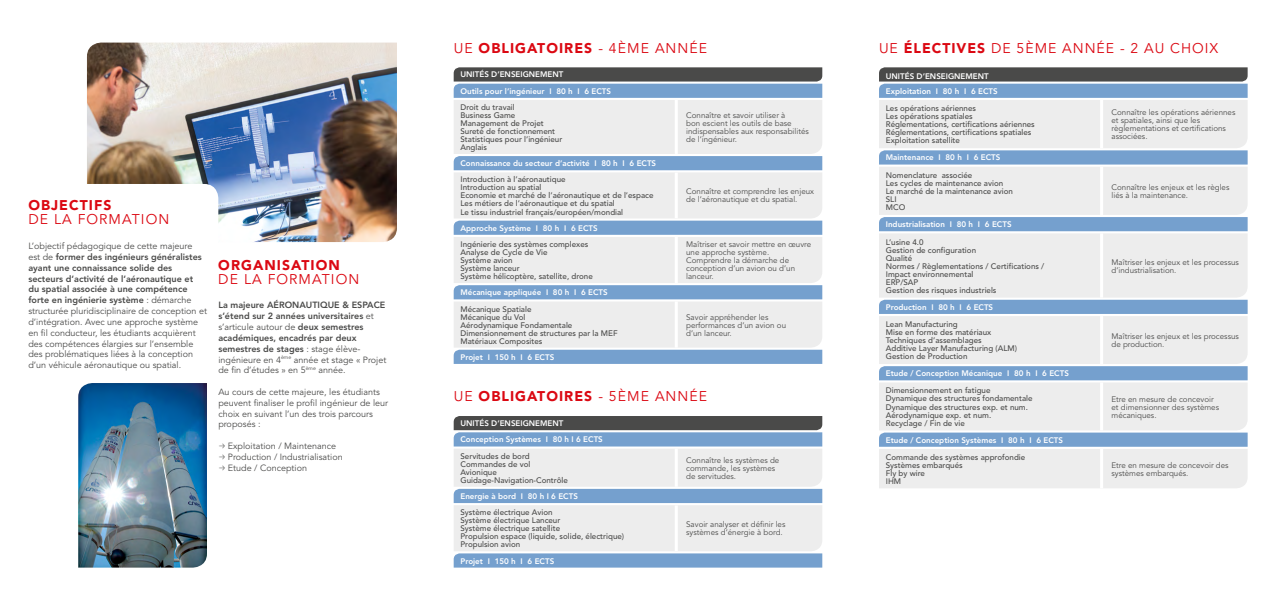
<style>
.page{position:relative;width:1276px;height:596px;background:#fff}
.page>*{position:absolute;margin:0;border:0;box-sizing:border-box;transform-origin:0 0}
.t1{font:14px "Avenir LT Std";letter-spacing:.075em;color:#db0812}
.t2{font:900 14px "Avenir LT Std";letter-spacing:.075em;color:#db0812}
.t3{font:9px/10.8px "Avenir LT Std";color:#4a4a49}
.t4{font:800 9px/10.8px "Avenir LT Std";color:#4a4a49}
.t5{font:500 8px/8px "Avenir LT Std";color:#4a4a49}
.t6{font:8px/8px "Avenir LT Std";color:#4a4a49}
.t7{font:800 8px "Avenir LT Std";color:#fff}
.s1{font-weight:800}
.s2{font-weight:400}
.s3{font-weight:900}
</style>
<div class="page">
<img style="left:87px;top:43px;width:310px;height:199px">
<img style="left:78px;top:383px;width:129px;height:184px">
<div style="left:0;top:184px;width:218px;height:73px;background:#fff;border-radius:14px"></div>
<svg style="left:879px;top:67px;width:368px;height:421px;background:#d0d8e2"></svg>
<svg style="left:454px;top:416px;width:368px;height:151px;background:#bdc9d6"></svg>
<svg style="left:454px;top:67px;width:368px;height:296px;background:#c9d4de"></svg>
<hr style="left:675px;top:100px;width:3px;height:54px;background:#fff">
<hr style="left:675px;top:448px;width:3px;height:38px;background:#fff">
<hr style="left:1100px;top:100px;width:3px;height:48px;background:#fff">
<hr style="left:1100px;top:166px;width:3px;height:49px;background:#fff">
<hr style="left:1100px;top:233px;width:3px;height:64px;background:#fff">
<hr style="left:1100px;top:316px;width:3px;height:48px;background:#fff">
<hr style="left:1100px;top:382px;width:3px;height:48px;background:#fff">
<hr style="left:1100px;top:448px;width:3px;height:40px;background:#fff">
<hr style="left:675px;top:172px;width:3px;height:46px;background:#fff">
<hr style="left:675px;top:505px;width:3px;height:45px;background:#fff">
<hr style="left:675px;top:237px;width:3px;height:46px;background:#fff">
<hr style="left:675px;top:301px;width:3px;height:46px;background:#fff">
<h1 class="t2" style="left:28px;top:197px;width:85px">OBJECTIFS</h1>
<h1 class="t1" style="left:28px;top:211px;width:142px">de la formation</h1>
<p class="t3" style="left:28px;top:241px;width:180px">L’objectif pédagogique de cette majeure<br>est de <span class="s1">former des ingénieurs généralistes ayant une connaissance solide des secteurs d’activité de l’aéronautique et<br>du spatial associée à une compétence forte en ingénierie système</span> : démarche structurée pluridisciplinaire de conception et d’intégration. Avec une approche système en fil conducteur, les étudiants acquièrent des compétences élargies sur l’ensemble des problématiques liées à la conception d’un véhicule aéronautique ou spatial.</p>
<h1 class="t2" style="left:218px;top:256px;width:123px">ORGANISATION</h1>
<h1 class="t1" style="left:218px;top:270px;width:142px">de la formation</h1>
<p class="t4" style="left:218px;top:300px;width:169px">La majeure Aéro nautique &amp; Espace s’étend sur 2 années universitaires <span class="s2">et s’articule autour de</span> deux semestres académiques, encadrés par deux semestres de stages <span class="s2">: stage élève&shy;ingénieure en 4</span><sup>ème</sup> <span class="s2">année et stage « Projet de fin d’études » en 5</span><sup>ème</sup> <span class="s2">année.</span></p>
<p class="t3" style="left:218px;top:386px;width:171px">Au cours de cette majeure, les étudiants peuvent finaliser le profil ingénieur de leur choix en suivant l’un des trois parcours proposés :</p>
<p class="t3" style="left:228px;top:440px;width:116px">Exploitation / Maintenance<br>Production / I ndustrialisation<br>Etude / Conception</p>
<h1 class="t2" style="left:454px;top:40px;width:35px"><span class="s2">UE</span> OBLI</h1>
<h1 class="t2" style="left:515px;top:40px;width:23px">GATOIRES</h1>
<h1 class="t1" style="left:598px;top:40px;width:110px">- 4èm e année</h1>
<p class="t7" style="left:460px;top:70px;width:82px">unités d’enseigneme</p>
<p class="t7" style="left:552px;top:70px;width:11px">nt</p>
<p class="t7" style="left:460px;top:86px;width:152px">Outils pour l’ingénieur I 80 h I 6 ECTS</p>
<p class="t5" style="left:460px;top:103px;width:103px">Droit du travail<br>Business Game<br>Management de Projet<br>Sureté de fonctionnement<br>Statistiques pour l’ingénieur<br>Anglais</p>
<p class="t7" style="left:460px;top:158px;width:197px">Connaissance du secteur d’activité I 80 h I 6 ECTS</p>
<p class="t5" style="left:460px;top:176px;width:194px">I ntroduction à l’aéronautique<br>I ntroduction au spatial<br>Economie et marché de l’aéronautique et de l’espace Les métiers de l’aéronautique et du spatial<br>Le tissu industriel français/européen/mondial</p>
<p class="t7" style="left:460px;top:223px;width:139px">Approche Système I 80 h I 6 ECTS</p>
<p class="t5" style="left:460px;top:240px;width:134px">I ngénierie des systèmes complexes<br>Analyse de Cycle de Vie<br>Système avion<br>Système lanceur<br>Système hélicoptère, satellite, drone</p>
<p class="t5" style="left:460px;top:305px;width:159px">Mécanique Spatiale<br>Mécanique du Vol<br>Aérodynamique Fondamentale<br>Dimensionnement de structures par la MEF<br>M atériaux Composites</p>
<p class="t7" style="left:460px;top:287px;width:149px">Mécanique appliquée I 80 h I 6 ECTS</p>
<p class="t7" style="left:460px;top:352px;width:95px">Projet I 150 h I 6 ECTS</p>
<p class="t6" style="left:686px;top:111px;width:124px">Connaître et savoir utiliser à<br>bon escient les outils de base indispensables aux responsabilités de l’ingénieur.</p>
<p class="t6" style="left:686px;top:188px;width:129px">Connaître et comprendre les enjeux de l’aéronautique et du spatial.</p>
<p class="t6" style="left:686px;top:240px;width:126px">Maîtriser et savoir mettre en œuvre une approche système.<br>Comprendre la démarche de conception d’un avion ou d’un lanceur.</p>
<p class="t6" style="left:686px;top:313px;width:101px">Savoir appréhender les performances d’un avion ou d’un lanceur.</p>
<h1 class="t2" style="left:454px;top:387px;width:35px"><span class="s2">UE</span> OBLI</h1>
<h1 class="t2" style="left:515px;top:387px;width:23px">GATOIRES</h1>
<h1 class="t1" style="left:598px;top:387px;width:110px">- 5ème année</h1>
<p class="t7" style="left:460px;top:418px;width:82px">unités d’enseigneme</p>
<p class="t7" style="left:552px;top:418px;width:11px">nt</p>
<p class="t7" style="left:460px;top:434px;width:144px">Conception Systèmes I 80 h I 6 ECTS</p>
<p class="t5" style="left:460px;top:452px;width:109px">Servitudes de bord<br>Commandes de vol<br>Avionique<br>Guidage-N avigation-Contrôle</p>
<p class="t7" style="left:460px;top:491px;width:119px">Energie à bord I 80 h I 6 ECTS</p>
<p class="t5" style="left:460px;top:508px;width:165px">Système électrique Avion<br>Système électrique Lanceur<br>Système électrique satellite<br>Propulsion espace (liquide, solide, électrique)<br>Propulsion avion</p>
<p class="t7" style="left:460px;top:555px;width:95px">Projet I 150 h I 6 ECTS</p>
<p class="t6" style="left:686px;top:456px;width:95px">Connaître les systèmes de commande, les systèmes de servitudes.</p>
<p class="t6" style="left:686px;top:520px;width:101px">Savoir analyser et définir les systèmes d’énergie à bord.</p>
<h1 class="t1" style="left:879px;top:40px;width:323px">UE <span class="s3">ÉLECTIVES</span> de 5èm e année - 2 AU CHOIX</h1>
<p class="t7" style="left:886px;top:71px;width:82px">unités d’enseigneme</p>
<p class="t7" style="left:978px;top:71px;width:11px">nt</p>
<p class="t7" style="left:886px;top:86px;width:113px">Exploitation I 80 h I 6 ECTS</p>
<p class="t5" style="left:886px;top:104px;width:150px">Les opérations aériennes<br>Les opérations spatiales Réglementations, certifications aériennes Réglementations, certifications spatiales Exploitation satellite</p>
<p class="t5" style="left:886px;top:171px;width:129px">N omenclature associée<br>Les cycles de maintenance avion<br>Le marché de la maintenance avion<br>SLI<br>MCO</p>
<p class="t5" style="left:886px;top:238px;width:160px">L’usine 4.0<br>Gestion de configuration<br>Qualité<br>N ormes / Règlementations / Certifications /<br>I mpact environnemental<br>ERP/SAP<br>Gestion des risques industriels</p>
<p class="t5" style="left:886px;top:320px;width:133px">Lean Manufacturing<br>M ise en forme des matériaux<br>Techniques d’assemblages<br>Additive Layer M anufacturing (ALM)<br>Gestion de Production</p>
<p class="t5" style="left:886px;top:386px;width:148px">Dimensionnement en fatigue<br>Dynamique des structures fondamentale<br>Dynamique des structures exp. et num.<br>Aérodynamique exp. et num.<br>Recyclage / Fin de vie</p>
<p class="t5" style="left:886px;top:453px;width:141px">Commande des systèmes approfondie<br>Systèmes embarqués<br>Fly by wire<br>IHM</p>
<p class="t7" style="left:886px;top:153px;width:116px">Maintenance I 80 h I 6 ECTS</p>
<p class="t7" style="left:886px;top:219px;width:127px">Industrialisation I 80 h I 6 ECTS</p>
<p class="t7" style="left:886px;top:302px;width:109px">Production I 80 h I 6 ECTS</p>
<p class="t7" style="left:886px;top:368px;width:185px">Etude / Conception Mécanique I 80 h I 6 ECTS</p>
<p class="t7" style="left:886px;top:435px;width:179px">Etude / Conception Systèmes I 80 h I 6 ECTS</p>
<p class="t6" style="left:1111px;top:108px;width:125px">Connaître les opérations aériennes et spatiales, ainsi que les règlementations et certifications associées.</p>
<p class="t6" style="left:1111px;top:183px;width:119px">Connaître les enjeux et les règles liés à la maintenance.</p>
<p class="t6" style="left:1111px;top:258px;width:129px">Maîtriser les enjeux et les processus d’industrialisation.</p>
<p class="t6" style="left:1111px;top:332px;width:129px">Maîtriser les enjeux et les processus de production.</p>
<p class="t6" style="left:1111px;top:394px;width:109px">Etre en mesure de concevoir et dimensionner des systèmes mécaniques.</p>
<p class="t6" style="left:1111px;top:461px;width:119px">Etre en mesure de concevoir des systèmes embarqués.</p>
</div>
